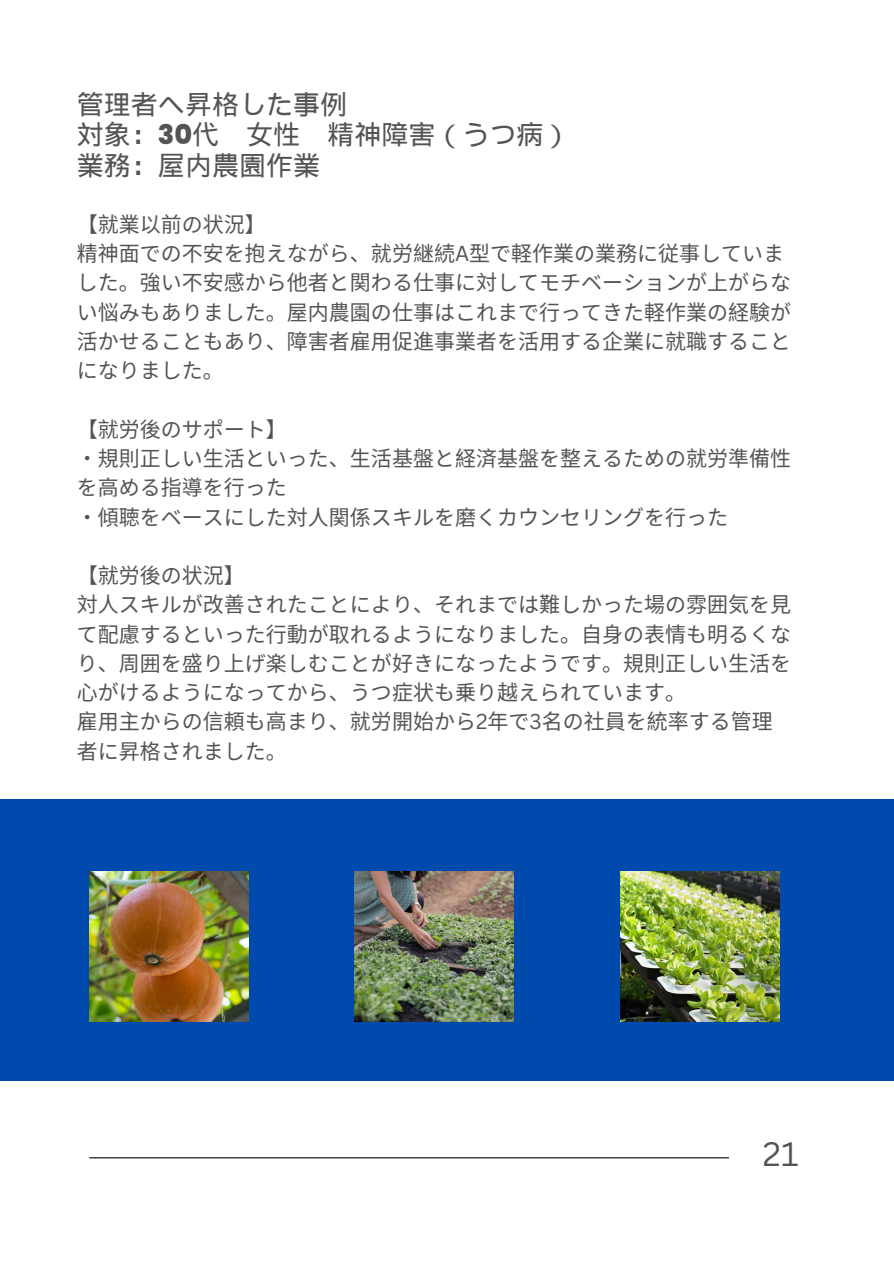
<style>
.page{position:relative;width:894px;height:1264px;background:#fff}
.page>*{position:absolute;margin:0;border:0;box-sizing:border-box;transform-origin:0 0}
.t1{font:33px "Canva Sans";color:#545454}
.t2{font:27px/30.3px "Wen Quan Yi Micro Hei";color:#545454}
.t3{font:21px/29.2px "Noto Sans CJ Ksc";color:#545454}
.s1{font-family:"Poppins";font-weight:800}
.s2{font-family:"Canva Sans"}
</style>
<div class="page">
<div style="left:0;top:799px;width:893px;height:281px;background:#004aad"></div>
<img style="left:89px;top:871px;width:159px;height:150px">
<img style="left:355px;top:871px;width:158px;height:150px">
<img style="left:620px;top:871px;width:159px;height:150px">
<hr style="left:89px;top:1157px;width:639px;height:1px;background:#000">
<h1 class="t2" style="left:77px;top:89px;width:522px">管理者へ昇格した事例<br>対象：<span class="s1">30</span>代　女性　精神障害（うつ病）　業務：屋内農園作業</h1>
<h2 class="t3" style="left:77px;top:208px;width:715px">【就業以前の状況】<br>精神面での不安を抱えながら、就労継続<span class="s2">A</span>型で軽作業の業務に従事していました。強い不安感から他者と関わる仕事に対してモチベーションが上がらない悩みもありました。屋内農園の仕事はこれまで行ってきた軽作業の経験が活かせることもあり、障害者雇用促進事業者を活用する企業に就職することになりました。</h2>
<p class="t3" style="left:77px;top:413px;width:211px">【就労後のサポート】</p>
<p class="t3" style="left:77px;top:442px;width:715px">・規則正しい生活といった、生活基盤と経済基盤を整えるための就労準備性を高める指導を行った</p>
<p class="t3" style="left:77px;top:501px;width:652px">・傾聴をベースにした対人関係スキルを磨くカウンセリングを行った</p>
<p class="t3" style="left:77px;top:559px;width:169px">【就労後の状況】</p>
<p class="t3" style="left:77px;top:589px;width:715px;text-align:justify">対人スキルが改善されたことにより、それまでは難しかった場の雰囲気を見て配慮するといった行動が取れるようになりました。自身の表情も明るくなり、周囲を盛り上げ楽しむことが好きになったようです。規則正しい生活を心がけるようになってから、うつ症状も乗り越えられています。</p>
<p class="t3" style="left:77px;top:706px;width:697px">雇用主からの信頼も高まり、就労開始から<span class="s2">2</span>年で<span class="s2">3</span>名の社員を統率する管理者に昇格されました。</p>
<p class="t1" style="left:762px;top:1130px;width:37px">21</p>
</div>
